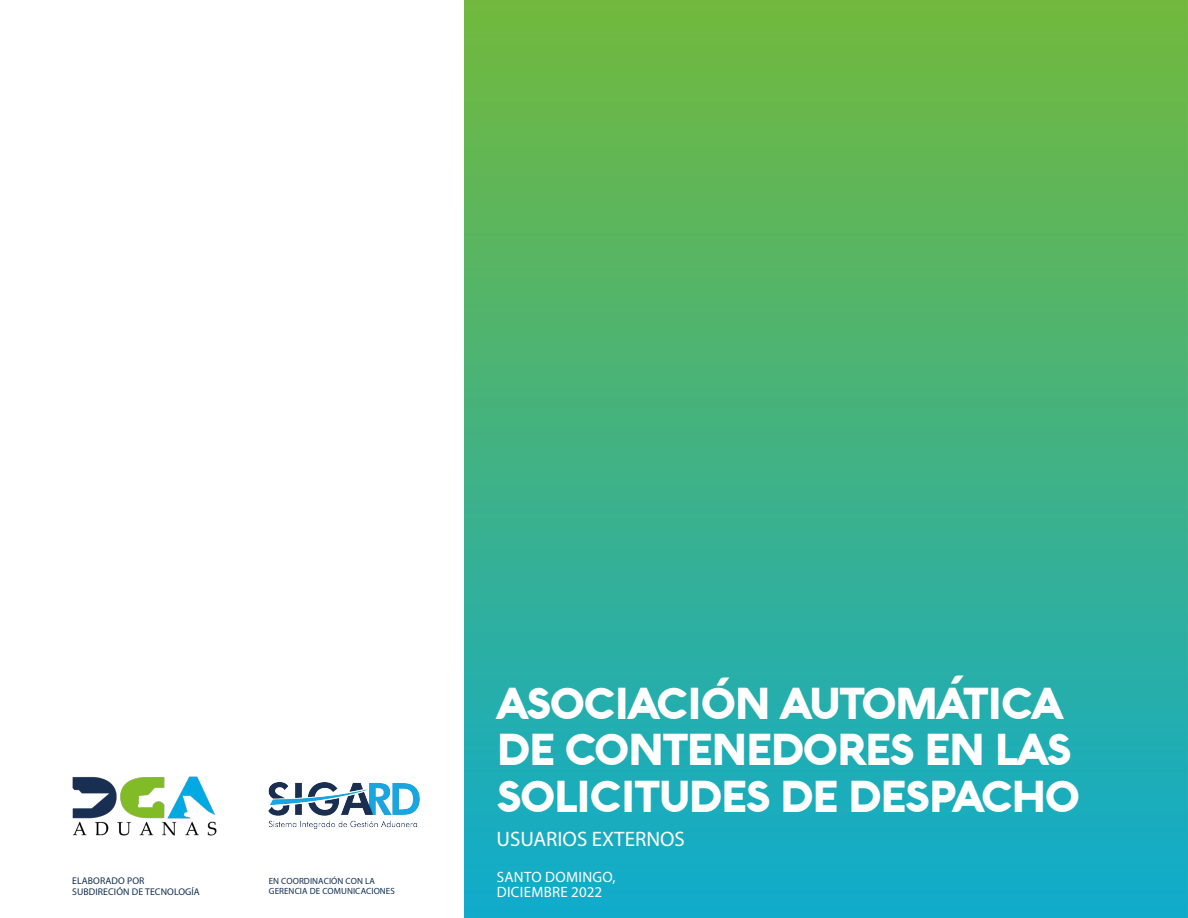
<style>
.page{position:relative;width:1188px;height:918px;background:#fff}
.page>*{position:absolute;margin:0;border:0;box-sizing:border-box;transform-origin:0 0}
.t1{font:900 43.5px/46.5px "Aquawax";letter-spacing:-.05em;color:#fff}
.t2{font:21px "Myriad Pro";color:#fff}
.t3{font:15px "Myriad Pro";letter-spacing:.02em;color:#fff}
.t4{font:9.75px "Myriad Pro";letter-spacing:.01em;color:#122e4f}
.t5{font:9px "Myriad Pro";letter-spacing:.01em;color:#122e4f}
</style>
<div class="page">
<img style="left:72px;top:776px;width:145px;height:60px">
<img style="left:464px;top:0;width:724px;height:918px">
<img style="left:269px;top:783px;width:151px;height:46px">
<p class="t4" style="left:72px;top:875px;width:74px">ELABORADO POR</p>
<p class="t4" style="left:72px;top:886px;width:129px">SUBDIRECIÓN DE TECNOLOGÍA</p>
<p class="t5" style="left:269px;top:875px;width:108px">EN COORDINACIÓN CON LA</p>
<p class="t5" style="left:269px;top:886px;width:128px">GERENCIA DE COMUNICACIONES</p>
<p class="t1" style="left:497px;top:678px;width:585px">ASOCIACIÓN AUTOMÁTICA<br>DE CONTENEDORES EN LAS<br>SOLICITUDES DE DESPACHO</p>
<p class="t2" style="left:497px;top:826px;width:190px">USUARIOS EXTERNOS</p>
<p class="t3" style="left:497px;top:868px;width:120px">SANTO DOMINGO,</p>
<p class="t3" style="left:497px;top:883px;width:107px">DICIEMBRE 2022</p>
</div>
